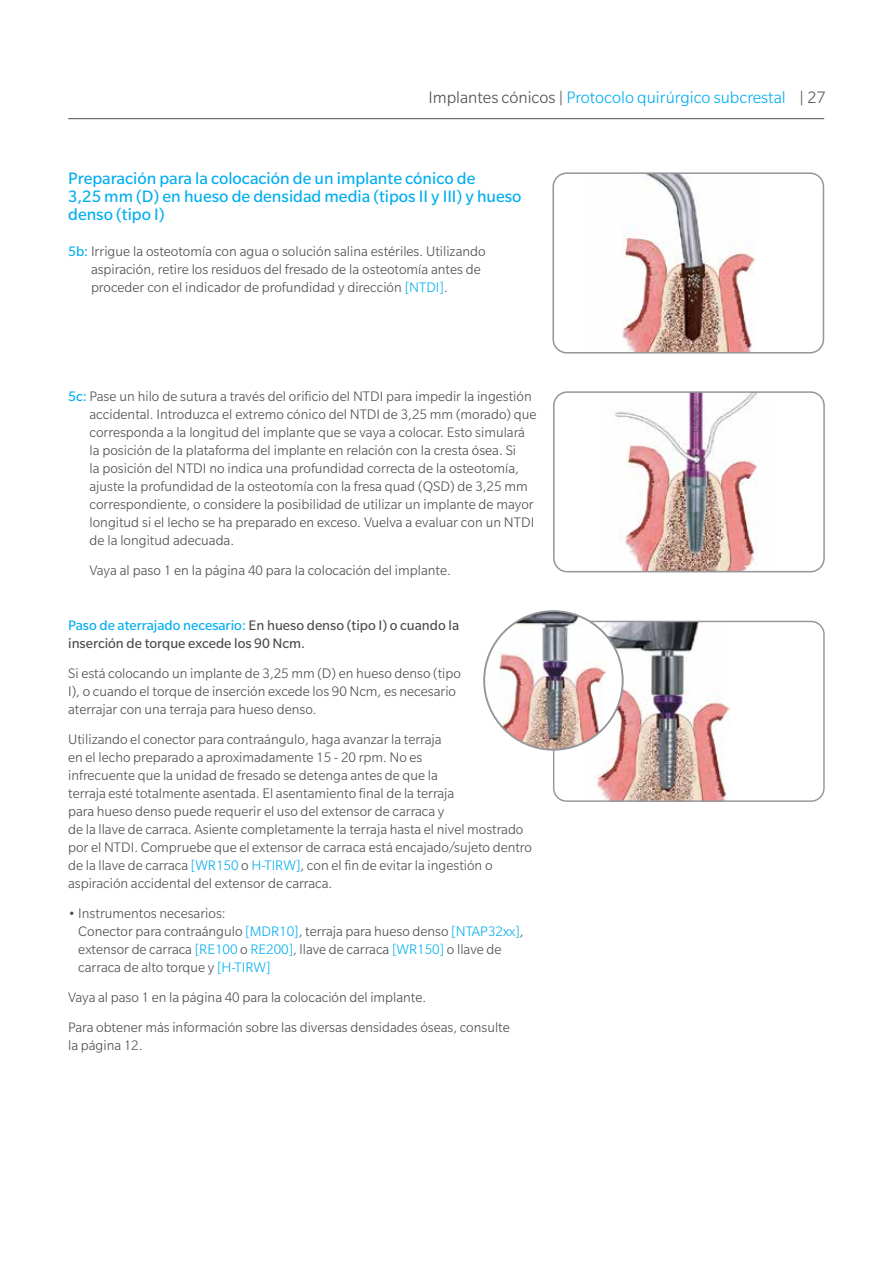
<style>
.page{position:relative;width:893px;height:1263px;background:#fff}
.page>*{position:absolute;margin:0;border:0;box-sizing:border-box;transform-origin:0 0}
.t1{font:18px/18px "Slate Pro";color:#00aeef}
.t2{font:300 18px "Slate Pro";color:#00aeef}
.t3{font:300 15px/18px "Slate Pro";color:#4d4d4f}
.t4{font:15px/18px "Slate Pro";color:#4d4d4f}
.s1{color:#4d4d4f}
.s2{font-weight:400;color:#00aeef}
.s3{color:#00aeef}
</style>
<div class="page">
<img style="left:622px;top:175px;width:133px;height:175px">
<div style="left:552px;top:172px;width:272px;height:181px;border:2px solid #939598;border-radius:14px"></div>
<img style="left:614px;top:394px;width:144px;height:175px">
<div style="left:553px;top:391px;width:272px;height:181px;border:2px solid #939598;border-radius:14px"></div>
<img style="left:594px;top:623px;width:136px;height:177px">
<div style="left:553px;top:621px;width:272px;height:181px;border:1px solid #939598;border-radius:13px"></div>
<div style="left:484px;top:611px;width:139px;height:139px;background:#fff;border-radius:50%"></div>
<img style="left:484px;top:611px;width:122px;height:139px">
<hr style="left:68px;top:118px;width:756px;height:1px;background:#4d4d4f">
<p class="t2" style="left:428px;top:88px;width:399px"><span class="s1">Implantes cónicos |</span> Protocolo quirúrgico subcrestal <span class="s1">| 27</span></p>
<p class="t1" style="left:68px;top:169px;width:455px">Preparación para la colocación de un implante cónico de<br>3,25 mm (D) en hueso de densidad media (tipos II y III) y hueso denso (tipo I)</p>
<p class="t3" style="left:91px;top:242px;width:396px;text-indent:-23px"><span class="s2">5b:</span> Irrigue la osteotomía con agua o solución salina estériles. Utilizando aspiración, retire los residuos del fresado de la osteotomía antes de proceder con el indicador de profundidad y dirección <span class="s3">[NTDI]</span>.</p>
<p class="t3" style="left:90px;top:387px;width:448px;text-indent:-21px"><span class="s2">5c:</span> Pase un hilo de sutura a través del orificio del NTDI para impedir la ingestión accidental. Introduzca el extremo cónico del NTDI de 3,25 mm (morado) que corresponda a la longitud del implante que se vaya a colocar. Esto simulará la posición de la plataforma del implante en relación con la cresta ósea. Si<br>la posición del NTDI no indica una profundidad correcta de la osteotomía, ajuste la profundidad de la osteotomía con la fresa quad (QSD) de 3,25 mm correspondiente, o considere la posibilidad de utilizar un implante de mayor longitud si el lecho se ha preparado en exceso. Vuelva a evaluar con un NTDI de la longitud adecuada.</p>
<p class="t3" style="left:90px;top:561px;width:363px">Vaya al paso 1 en la página 40 para la colocación del implante.</p>
<p class="t4" style="left:68px;top:616px;width:392px"><span class="s3">Paso de aterrajado necesario:</span> En hueso denso (tipo I) o cuando la inserción de torque excede los 90 Ncm.</p>
<p class="t3" style="left:68px;top:664px;width:394px">Si está colocando un implante de 3,25 mm (D) en hueso denso (tipo<br>I), o cuando el torque de inserción excede los 90 Ncm, es necesario aterrajar con una terraja para hueso denso.</p>
<p class="t3" style="left:68px;top:730px;width:465px">Utilizando el conector para contraángulo, haga avanzar la terraja<br>en el lecho preparado a aproximadamente 15 - 20 rpm. No es<br>infrecuente que la unidad de fresado se detenga antes de que la<br>terraja esté totalmente asentada. El asentamiento final de la terraja<br>para hueso denso puede requerir el uso del extensor de carraca y<br>de la llave de carraca. Asiente completamente la terraja hasta el nivel mostrado por el NTDI. Compruebe que el extensor de carraca está encajado/sujeto dentro de la llave de carraca <span class="s3">[WR150</span> o <span class="s3">H-TIRW]</span>, con el fin de evitar la ingestión o aspiración accidental del extensor de carraca.</p>
<p class="t3" style="left:78px;top:904px;width:447px;text-indent:-10px">• Instrumentos necesarios:<br>Conector para contraángulo <span class="s3">[MDR10]</span>, terraja para hueso denso <span class="s3">[NTAP32xx]</span>, extensor de carraca <span class="s3">[RE100</span> o <span class="s3">RE200]</span>, llave de carraca <span class="s3">[WR150]</span> o llave de carraca de alto torque y <span class="s3">[H-TIRW]</span></p>
<p class="t3" style="left:68px;top:982px;width:443px;line-height:30px">Vaya al paso 1 en la página 40 para la colocación del implante.<br>Para obtener más información sobre las diversas densidades óseas, consulte</p>
<p class="t3" style="left:68px;top:1036px;width:76px">la página 12.</p>
</div>
